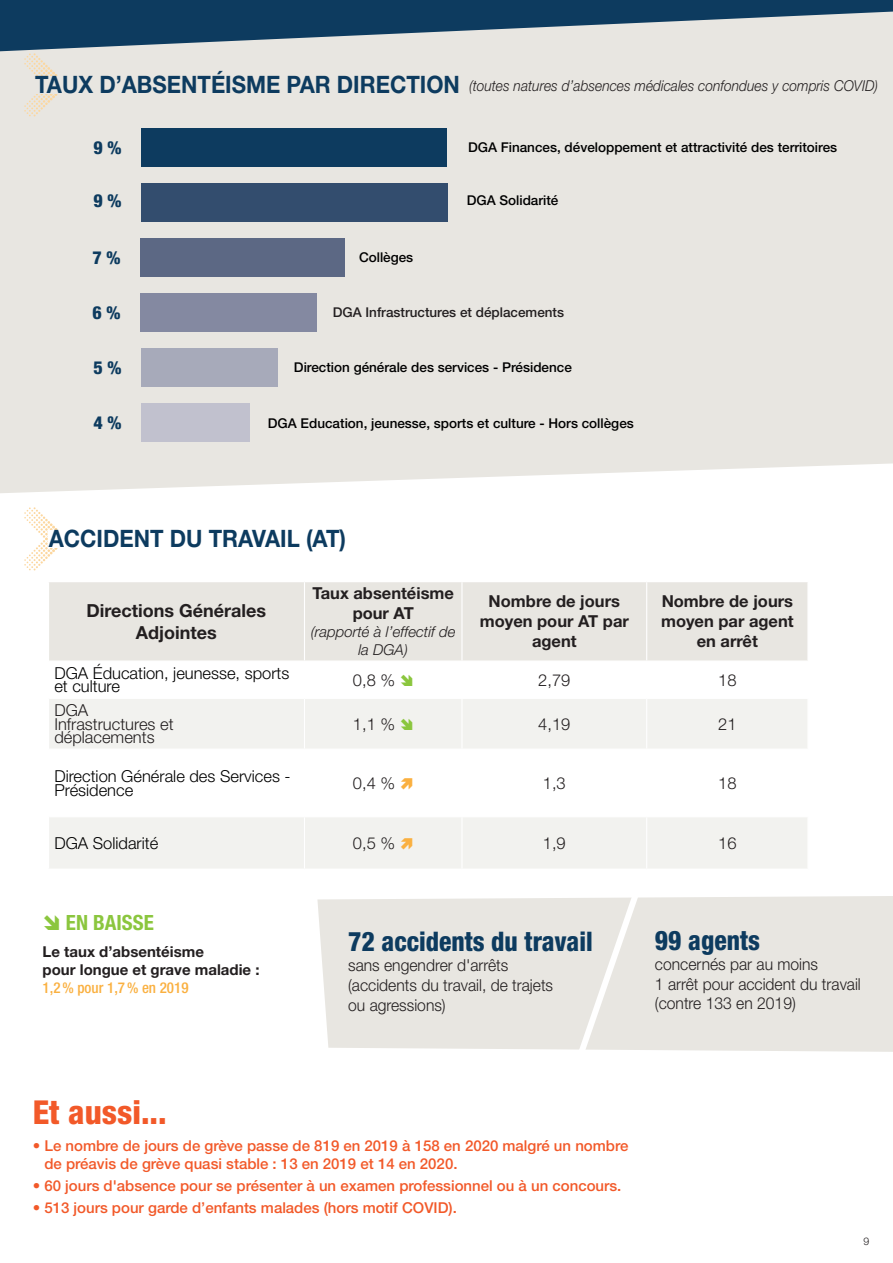
<style>
.page{position:relative;width:893px;height:1263px;background:#fff}
.page>*{position:absolute;margin:0;border:0;box-sizing:border-box;transform-origin:0 0}
.t1{font:800 condensed 33px "Helvetica Neue LT Pro";color:#f25929}
.t2{font:800 condensed 27px "Helvetica Neue LT Pro";color:#0d3b5f;scale:.95 1}
.t3{font:700 24px "Helvetica Neue LT Pro";color:#0d3b5f;scale:.92 1}
.t4{font:700 condensed 21px "Helvetica Neue LT Pro";color:#8bc63e}
.t5{font:700 18px/21.6px "Helvetica Neue LT Pro";color:#231f20;text-align:center}
.t6{font:800 condensed 18px "Helvetica Neue LT Pro";color:#0d3b5f}
.t7{font:300 16.5px/19.8px "Helvetica Neue LT Pro";color:#231f20;scale:.95 1}
.t8{font:300 16.5px/13.5px "Helvetica Neue LT Pro";color:#000}
.t9{font:700 16.5px/19.8px "Helvetica Neue LT Pro";color:#231f20;text-align:center}
.t10{font:300 16.5px/13.5px "Helvetica Neue LT Pro";color:#231f20}
.t11{font:500 15px/18px "Helvetica Neue LT Pro";color:#f25929}
.t12{font:700 15px/18px "Helvetica Neue LT Pro";color:#231f20}
.t13{font:italic 300 15px "Helvetica Neue LT Pro";color:#231f20;scale:.92 1}
.t14{font:italic 300 15px/18px "Helvetica Neue LT Pro";color:#231f20;text-align:center}
.t15{font:500 13.5px "Helvetica Neue LT Pro";color:#000}
.t16{font:500 13.5px "Helvetica Neue LT Pro";color:#231f20}
.t17{font:300 10.5px "Helvetica Neue LT Pro";color:#231f20}
.s1{color:#8bc63e}
.s2{font-weight:500;font-stretch:condensed;color:#fab040}
.s3{font-weight:700}
</style>
<div class="page">
<div style="left:0;top:51px;width:893px;height:442px;background:#e8e6e1"></div>
<svg style="left:0;top:0;width:893px;height:51px;background:#617c90"></svg>
<div style="left:49px;top:582px;width:758px;height:78px;background:#e8e6e1"></div>
<svg style="left:49px;top:699px;width:758px;height:169px;fill:#f2f2ef"></svg>
<hr style="left:304px;top:582px;width:1px;height:78px;background:#fff">
<hr style="left:461px;top:582px;width:2px;height:78px;background:#fff">
<hr style="left:646px;top:582px;width:1px;height:78px;background:#fff">
<hr style="left:304px;top:699px;width:1px;height:49px;background:#fff">
<hr style="left:461px;top:699px;width:2px;height:49px;background:#fff">
<hr style="left:646px;top:699px;width:1px;height:49px;background:#fff">
<hr style="left:49px;top:748px;width:255px;height:2px;background:#fff">
<hr style="left:304px;top:748px;width:158px;height:2px;background:#fff">
<hr style="left:304px;top:750px;width:1px;height:66px;background:#fff">
<hr style="left:462px;top:748px;width:185px;height:2px;background:#fff">
<hr style="left:461px;top:750px;width:2px;height:66px;background:#fff">
<hr style="left:647px;top:748px;width:161px;height:2px;background:#fff">
<hr style="left:646px;top:750px;width:1px;height:66px;background:#fff">
<hr style="left:49px;top:816px;width:255px;height:1px;background:#fff">
<hr style="left:304px;top:816px;width:158px;height:1px;background:#fff">
<hr style="left:304px;top:817px;width:1px;height:51px;background:#fff">
<hr style="left:462px;top:816px;width:185px;height:1px;background:#fff">
<hr style="left:461px;top:817px;width:2px;height:51px;background:#fff">
<hr style="left:647px;top:816px;width:161px;height:1px;background:#fff">
<hr style="left:646px;top:817px;width:1px;height:51px;background:#fff">
<svg style="left:24px;top:53px;width:40px;height:63px;background:#eae3d7"></svg>
<div style="left:35px;top:76px;width:425px;height:17px;background:#e8e6e1"></div>
<svg style="left:24px;top:507px;width:34px;height:63px"></svg>
<div style="left:49px;top:530px;width:297px;height:17px;background:#fff"></div>
<div style="left:142px;top:128px;width:305px;height:38px;background:#0d3b5f"></div>
<div style="left:142px;top:348px;width:136px;height:39px;background:#a7aaba"></div>
<div style="left:142px;top:404px;width:108px;height:38px;background:#c1c1ce"></div>
<div style="left:140px;top:293px;width:177px;height:38px;background:#8489a1"></div>
<div style="left:140px;top:238px;width:205px;height:38px;background:#5c6884"></div>
<div style="left:142px;top:183px;width:306px;height:38px;background:#334d6e"></div>
<div style="left:317px;top:896px;width:576px;height:156px;background:#e8e6e1"></div>
<svg style="left:573px;top:896px;width:75px;height:156px;background:#eae8e4"></svg>
<svg style="left:401px;top:778px;width:11px;height:11px"></svg>
<svg style="left:401px;top:838px;width:11px;height:11px"></svg>
<p class="t3" style="left:35px;top:70px;width:463px">TAUX D’ABSENTÉISME PAR DIRECTION</p>
<p class="t13" style="left:469px;top:76px;width:446px">(toutes natures d’absences médicales confondues y compris COVID)</p>
<p class="t6" style="left:94px;top:136px;width:30px">9 %</p>
<p class="t15" style="left:468px;top:139px;width:371px">DGA Finances, développement et attractivité des territoires</p>
<p class="t6" style="left:94px;top:189px;width:30px">9 %</p>
<p class="t15" style="left:467px;top:192px;width:93px">DGA Solidarité</p>
<p class="t6" style="left:93px;top:246px;width:30px">7 %</p>
<p class="t15" style="left:359px;top:249px;width:56px">Collèges</p>
<p class="t6" style="left:93px;top:301px;width:30px">6 %</p>
<p class="t16" style="left:333px;top:304px;width:233px">DGA Infrastructures et déplacements</p>
<p class="t6" style="left:94px;top:357px;width:30px">5 %</p>
<p class="t15" style="left:294px;top:359px;width:279px">Direction générale des services - Présidence</p>
<p class="t6" style="left:94px;top:412px;width:30px">4 %</p>
<p class="t15" style="left:268px;top:415px;width:367px">DGA Education, jeunesse, sports et culture - Hors collèges</p>
<p class="t3" style="left:49px;top:523px;width:325px">ACCIDENT DU TRAVAIL (AT)</p>
<p class="t5" style="left:87px;top:599px;width:181px">Directions Générales<br>Adjointes</p>
<p class="t9" style="left:312px;top:583px;width:143px">Taux absentéisme pour AT</p>
<p class="t14" style="left:311px;top:622px;width:146px">(rapporté à l’effectif de la DGA)</p>
<p class="t9" style="left:480px;top:591px;width:151px">Nombre de jours moyen pour AT par agent</p>
<p class="t9" style="left:661px;top:591px;width:134px">Nombre de jours moyen par agent en arrêt</p>
<p class="t8" style="left:54px;top:666px;width:237px">DGA Éducation, jeunesse, sports et culture</p>
<p class="t10" style="left:353px;top:673px;width:62px">0,8 % <span class="s1">➔</span></p>
<p class="t10" style="left:538px;top:673px;width:34px">2,79</p>
<p class="t10" style="left:718px;top:673px;width:20px">18</p>
<p class="t10" style="left:54px;top:703px;width:121px">DGA<br>Infrastructures et déplacements</p>
<p class="t10" style="left:353px;top:717px;width:62px">1,1 % <span class="s1">➔</span></p>
<p class="t10" style="left:538px;top:717px;width:34px">4,19</p>
<p class="t10" style="left:718px;top:717px;width:20px">21</p>
<p class="t8" style="left:54px;top:769px;width:238px">Direction Générale des Services -<br>Présidence</p>
<p class="t10" style="left:353px;top:776px;width:44px">0,4 %</p>
<p class="t10" style="left:543px;top:776px;width:24px">1,3</p>
<p class="t10" style="left:718px;top:776px;width:20px">18</p>
<p class="t8" style="left:54px;top:836px;width:105px">DGA Solidarité</p>
<p class="t10" style="left:353px;top:836px;width:44px">0,5 %</p>
<p class="t10" style="left:543px;top:836px;width:24px">1,9</p>
<p class="t10" style="left:718px;top:836px;width:20px">16</p>
<p class="t4" style="left:66px;top:910px;width:89px">EN BAISSE</p>
<p class="t12" style="left:43px;top:942px;width:218px">Le taux d’absentéisme<br>pour longue et grave maladie :<br><span class="s2">1,2% pour 1,7% en 2019</span></p>
<p class="t2" style="left:348px;top:925px;width:259px">72 accidents du travail</p>
<p class="t7" style="left:348px;top:955px;width:217px">sans engendrer d'arrêts (accidents du travail, de trajets ou agressions)</p>
<p class="t2" style="left:655px;top:924px;width:112px">99 agents</p>
<p class="t7" style="left:655px;top:954px;width:218px">concernés par au moins<br>1 arrêt pour accident du travail (contre 133 en 2019)</p>
<p class="t1" style="left:33px;top:1092px;width:135px">Et aussi...</p>
<p class="t11" style="left:44px;top:1136px;width:585px;text-indent:-12px"><span class="s3">•</span> Le nombre de jours de grève passe de 819 en 2019 à 158 en 2020 malgré un nombre de préavis de grève quasi stable : 13 en 2019 et 14 en 2020.</p>
<p class="t11" style="left:33px;top:1177px;width:590px"><span class="s3">•</span> 60 jours d'absence pour se présenter à un examen professionnel ou à un concours.</p>
<p class="t11" style="left:33px;top:1199px;width:426px"><span class="s3">•</span> 513 jours pour garde d’enfants malades (hors motif COVID).</p>
<p class="t17" style="left:863px;top:1235px;width:7px">9</p>
</div>
